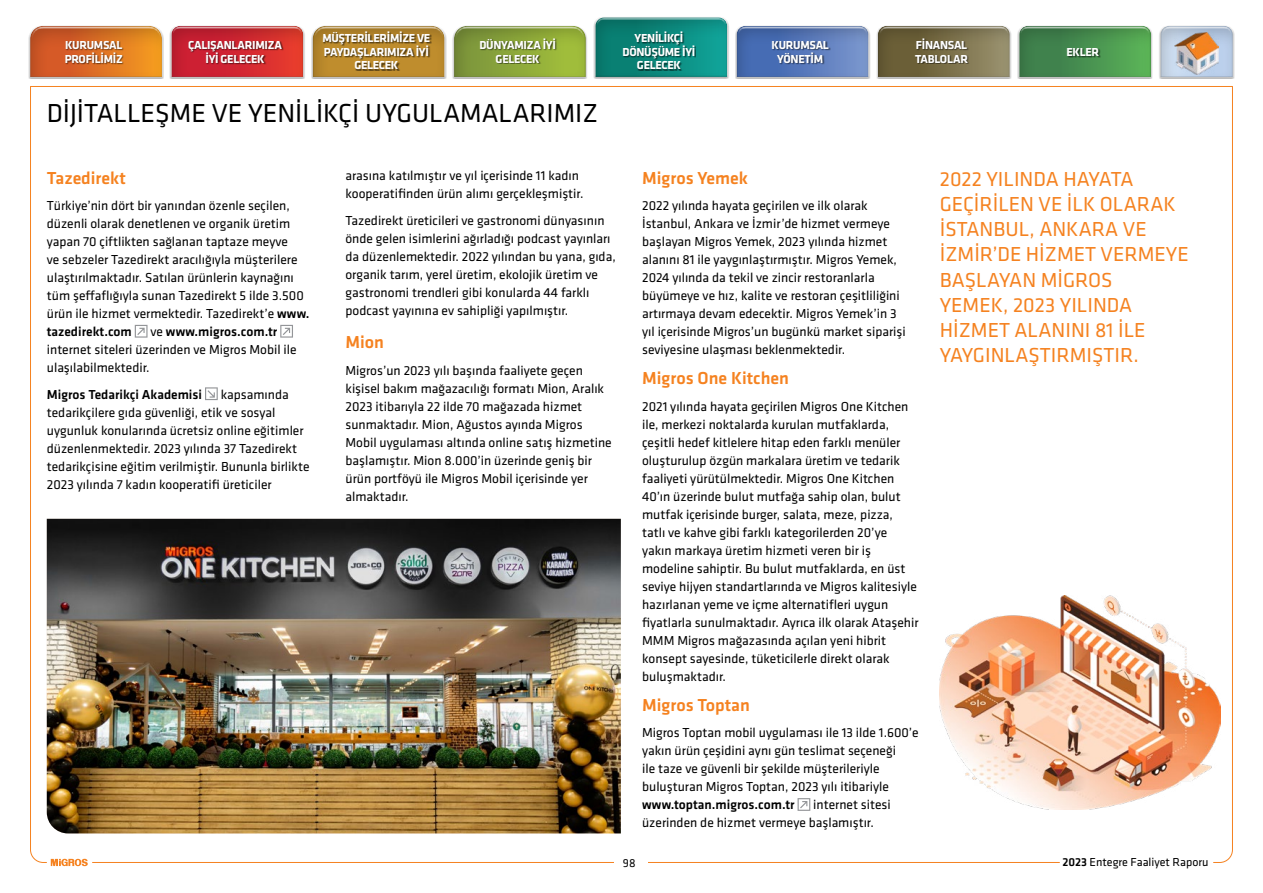
<style>
.page{position:relative;width:1263px;height:893px;background:#fff}
.page>*{position:absolute;margin:0;border:0;box-sizing:border-box;transform-origin:0 0}
.t1{font:27px "Klavika";color:#000}
.t2{font:21px/25.2px "Klavika";color:#f58220}
.t3{font:500 18px "Klavika";color:#f58220}
.t4{font:13.5px/18px "Klavika";color:#000}
.t5{font:500 13.5px "Klavika";color:#000}
.t6{font:700 12px/13.5px "Klavika";letter-spacing:-.025em;color:#fff;text-align:center}
.t7{font:12px "Klavika";color:#000}
.s1{font-weight:500}
</style>
<div class="page">
<svg style="left:135px;top:325px;width:13px;height:13px"></svg>
<svg style="left:280px;top:325px;width:13px;height:13px"></svg>
<svg style="left:205px;top:387px;width:13px;height:13px"></svg>
<svg style="left:797px;top:798px;width:13px;height:13px"></svg>
<img style="left:88px;top:519px;width:533px;height:314px">
<img style="left:940px;top:596px;width:272px;height:213px">
<hr style="left:92px;top:862px;width:968px;height:1px;background:#f58220">
<svg style="left:1212px;top:87px;width:21px;height:776px"></svg>
<hr style="left:30px;top:86px;width:1203px;height:1px;background:#f58220">
<div style="left:615px;top:855px;width:33px;height:16px;background:#fff"></div>
<div style="left:28px;top:25px;width:136px;height:54px;background:#000;opacity:.75"></div>
<div style="left:150px;top:7px;width:175px;height:79px;background:#000;opacity:.2"></div>
<div style="left:169px;top:24px;width:136px;height:11px;background:#fff"></div>
<div style="left:169px;top:25px;width:136px;height:54px;background:#000;opacity:.75"></div>
<div style="left:291px;top:7px;width:176px;height:79px;background:#000;opacity:.2"></div>
<div style="left:311px;top:24px;width:135px;height:14px;background:#fff"></div>
<div style="left:311px;top:25px;width:135px;height:54px;background:#000;opacity:.75"></div>
<div style="left:593px;top:17px;width:136px;height:62px;background:#000;opacity:.75"></div>
<div style="left:716px;top:7px;width:174px;height:79px;background:#000;opacity:.2"></div>
<div style="left:735px;top:24px;width:135px;height:11px;background:#fff"></div>
<div style="left:735px;top:25px;width:135px;height:54px;background:#000;opacity:.75"></div>
<div style="left:857px;top:7px;width:176px;height:79px;background:#000;opacity:.2"></div>
<div style="left:876px;top:24px;width:135px;height:11px;background:#fff"></div>
<div style="left:876px;top:25px;width:135px;height:54px;background:#000;opacity:.75"></div>
<div style="left:999px;top:7px;width:174px;height:79px;background:#000;opacity:.2"></div>
<div style="left:1017px;top:24px;width:136px;height:11px;background:#fff"></div>
<div style="left:1017px;top:25px;width:136px;height:54px;background:#000;opacity:.75"></div>
<div style="left:1140px;top:7px;width:115px;height:79px;background:#000;opacity:.2"></div>
<div style="left:1159px;top:24px;width:76px;height:11px;background:#fff"></div>
<div style="left:1159px;top:25px;width:76px;height:54px;background:#000;opacity:.75"></div>
<div style="left:432px;top:7px;width:176px;height:79px;background:#000;opacity:.2"></div>
<div style="left:452px;top:24px;width:136px;height:15px;background:#fff"></div>
<div style="left:452px;top:25px;width:136px;height:54px;background:#000;opacity:.75"></div>
<svg style="left:30px;top:86px;width:58px;height:780px"></svg>
<img style="left:1174px;top:33px;width:45px;height:41px">
<div style="left:65px;top:41px;width:59px;height:23px;background:#000;opacity:.6"></div>
<div style="left:1067px;top:49px;width:34px;height:9px;background:#000;opacity:.6"></div>
<div style="left:772px;top:41px;width:58px;height:23px;background:#000;opacity:.6"></div>
<div style="left:915px;top:38px;width:55px;height:26px;background:#000;opacity:.6"></div>
<div style="left:189px;top:41px;width:95px;height:23px;background:#000;opacity:.6"></div>
<div style="left:480px;top:38px;width:77px;height:26px;background:#000;opacity:.6"></div>
<div style="left:624px;top:31px;width:72px;height:40px;background:#000;opacity:.6"></div>
<div style="left:323px;top:31px;width:108px;height:40px;background:#000;opacity:.6"></div>
<p class="t6" style="left:188px;top:39px;width:95px">ÇALIŞANLARIMIZA<br>İYİ GELECEK</p>
<p class="t6" style="left:479px;top:39px;width:78px">DÜNYAMIZA İYİ<br>GELECEK</p>
<p class="t6" style="left:622px;top:32px;width:74px">YENİLİKÇİ<br>DÖNÜŞÜME İYİ<br>GELECEK</p>
<p class="t6" style="left:322px;top:32px;width:110px">MÜŞTERİLERİMİZE VE<br>PAYDAŞLARIMIZA İYİ<br>GELECEK</p>
<p class="t6" style="left:771px;top:39px;width:59px">KURUMSAL<br>YÖNETİM</p>
<p class="t6" style="left:915px;top:39px;width:54px;text-align:left">FİNANSAL<br>TABLOLAR</p>
<p class="t6" style="left:65px;top:39px;width:60px;text-align:left">KURUMSAL<br>PROFİLİMİZ</p>
<p class="t6" style="left:1066px;top:45px;width:34px">EKLER</p>
<h1 class="t1" style="left:47px;top:99px;width:553px">DİJİTALLEŞME VE YENİLİKÇİ UYGULAMALARIMIZ</h1>
<h3 class="t3" style="left:47px;top:168px;width:80px">Tazedirekt</h3>
<p class="t4" style="left:47px;top:197px;width:264px">Türkiye’nin dört bir yanından özenle seçilen, düzenli olarak denetlenen ve organik üretim yapan 70 çiftlikten sağlanan taptaze meyve<br>ve sebzeler Tazedirekt aracılığıyla müşterilere ulaştırılmaktadır. Satılan ürünlerin kaynağını tüm şeffaflığıyla sunan Tazedirekt 5 ilde 3.500 ürün ile hizmet vermektedir. Tazedirekt’e <span class="s1">www. tazedirekt.com</span></p>
<p class="t4" style="left:47px;top:323px;width:251px;text-indent:104px">ve <span class="s1">www.migros.com.tr </span>internet siteleri üzerinden ve Migros Mobil ile ulaşılabilmektedir.</p>
<p class="t5" style="left:47px;top:387px;width:157px">Migros Tedarikçi Akademisi</p>
<p class="t4" style="left:47px;top:385px;width:264px;text-indent:174px">kapsamında tedarikçilere gıda güvenliği, etik ve sosyal uygunluk konularında ücretsiz online eğitimler düzenlenmektedir. 2023 yılında 37 Tazedirekt tedarikçisine eğitim verilmiştir. Bununla birlikte 2023 yılında 7 kadın kooperatifi üreticiler</p>
<p class="t4" style="left:345px;top:167px;width:240px">arasına katılmıştır ve yıl içerisinde 11 kadın kooperatifinden ürün alımı gerçekleşmiştir.</p>
<p class="t4" style="left:345px;top:211px;width:272px">Tazedirekt üreticileri ve gastronomi dünyasının önde gelen isimlerini ağırladığı podcast yayınları da düzenlemektedir. 2022 yılından bu yana, gıda, organik tarım, yerel üretim, ekolojik üretim ve gastronomi trendleri gibi konularda 44 farklı podcast yayınına ev sahipliği yapılmıştır.</p>
<h3 class="t3" style="left:345px;top:333px;width:40px">Mion</h3>
<p class="t4" style="left:345px;top:362px;width:268px">Migros’un 2023 yılı başında faaliyete geçen kişisel bakım mağazacılığı formatı Mion, Aralık 2023 itibarıyla 22 ilde 70 mağazada hizmet sunmaktadır. Mion, Ağustos ayında Migros Mobil uygulaması altında online satış hizmetine başlamıştır. Mion 8.000’in üzerinde geniş bir ürün portföyü ile Migros Mobil içerisinde yer almaktadır.</p>
<h3 class="t3" style="left:642px;top:168px;width:107px">Migros Yemek</h3>
<p class="t4" style="left:642px;top:197px;width:265px">2022 yılında hayata geçirilen ve ilk olarak İstanbul, Ankara ve İzmir’de hizmet vermeye başlayan Migros Yemek, 2023 yılında hizmet alanını 81 ile yaygınlaştırmıştır. Migros Yemek, 2024 yılında da tekil ve zincir restoranlarla büyümeye ve hız, kalite ve restoran çeşitliliğini artırmaya devam edecektir. Migros Yemek’in 3 yıl içerisinde Migros’un bugünkü market siparişi seviyesine ulaşması beklenmektedir.</p>
<h3 class="t3" style="left:642px;top:368px;width:148px">Migros One Kitchen</h3>
<p class="t4" style="left:642px;top:397px;width:278px">2021 yılında hayata geçirilen Migros One Kitchen ile, merkezi noktalarda kurulan mutfaklarda, çeşitli hedef kitlelere hitap eden farklı menüler oluşturulup özgün markalara üretim ve tedarik faaliyeti yürütülmektedir. Migros One Kitchen 40’ın üzerinde bulut mutfağa sahip olan, bulut mutfak içerisinde burger, salata, meze, pizza, tatlı ve kahve gibi farklı kategorilerden 20’ye yakın markaya üretim hizmeti veren bir iş modeline sahiptir. Bu bulut mutfaklarda, en üst seviye hijyen standartlarında ve Migros kalitesiyle hazırlanan yeme ve içme alternatifleri uygun fiyatlarla sunulmaktadır. Ayrıca ilk olarak Ataşehir MMM Migros mağazasında açılan yeni hibrit konsept sayesinde, tüketicilerle direkt olarak buluşmaktadır.</p>
<h3 class="t3" style="left:642px;top:695px;width:109px">Migros Toptan</h3>
<p class="t4" style="left:642px;top:724px;width:278px">Migros Toptan mobil uygulaması ile 13 ilde 1.600’e yakın ürün çeşidini aynı gün teslimat seçeneği<br>ile taze ve güvenli bir şekilde müşterileriyle buluşturan Migros Toptan, 2023 yılı itibariyle</p>
<p class="t5" style="left:642px;top:797px;width:154px">www.toptan.migros.com.tr</p>
<p class="t4" style="left:642px;top:796px;width:250px;text-indent:171px">internet sitesi üzerinden de hizmet vermeye başlamıştır.</p>
<h2 class="t2" style="left:940px;top:167px;width:250px">2022 YILINDA HAYATA<br>GEÇİRİLEN VE İLK OLARAK<br>İSTANBUL, ANKARA VE<br>İZMİR’DE HİZMET VERMEYE<br>BAŞLAYAN MİGROS<br>YEMEK, 2023 YILINDA<br>HİZMET ALANINI 81 İLE<br>YAYGINLAŞTIRMIŞTIR.</h2>
<p class="t7" style="left:623px;top:857px;width:14px">98</p>
<p class="t7" style="left:1062px;top:855px;width:148px"><span class="s1">2023</span> Entegre Faaliyet Raporu</p>
</div>
